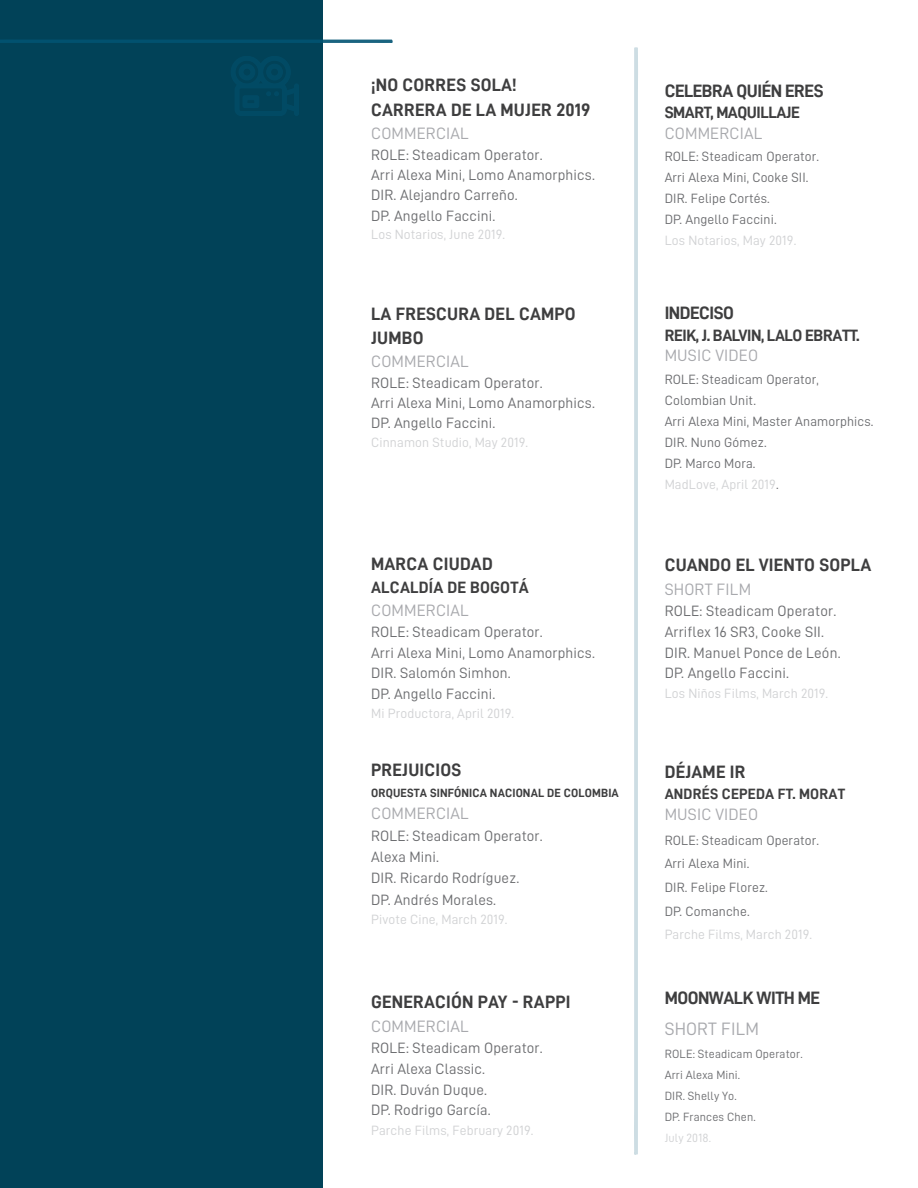
<style>
.page{position:relative;width:918px;height:1188px;background:#fff}
.page>*{position:absolute;margin:0;border:0;box-sizing:border-box;transform-origin:0 0}
.t1{font:18px/24.5px "D DIN Bold";letter-spacing:.01em;color:#3e3e3f}
.t2{font:18px "D DIN Bold";letter-spacing:-.025em;color:#3e3e3f}
.t3{font:18px "D DIN";letter-spacing:.01em;color:#a8a9ad}
.t4{font:16.5px "D DIN";letter-spacing:.01em;color:#a8a9ad}
.t5{font:16.5px "D DIN Bold";letter-spacing:-.025em;color:#3e3e3f}
.t6{font:16.5px "D DIN Bold";letter-spacing:.01em;color:#3e3e3f}
.t7{font:15px/20.9px "D DIN";letter-spacing:.01em;color:#6c6d70}
.t8{font:15px "D DIN Bold";letter-spacing:.01em;color:#3e3e3f}
.t9{font:13.5px/21px "D DIN";letter-spacing:.01em;color:#6c6d70}
.t10{font:13.5px "D DIN";letter-spacing:.01em;color:#d1d2d4}
.t11{font:12px/21px "D DIN";letter-spacing:.01em;color:#6c6d70}
.t12{font:12px "D DIN Bold";letter-spacing:.01em;color:#3e3e3f}
.t13{font:12px "D DIN";letter-spacing:.01em;color:#d1d2d4}
.s1{color:#d1d2d4}
</style>
<div class="page">
<div style="left:0;top:0;width:322px;height:1188px;background:#014258"></div>
<hr style="left:634px;top:47px;width:4px;height:1108px;background:#cddde3">
<svg style="left:231px;top:56px;width:68px;height:60px"></svg>
<svg style="left:0;top:40px;width:392px;height:3px"></svg>
<p class="t1" style="left:371px;top:73px;width:221px">¡NO CORRES SOLA!<br>CARRERA DE LA MUJER 2019</p>
<p class="t4" style="left:371px;top:124px;width:99px">COMMERCIAL</p>
<p class="t7" style="left:371px;top:144px;width:225px;line-height:20.2px">ROLE: Steadicam Operator.<br>Arri Alexa Mini, Lomo Anamorphics.<br>DIR. Alejandro Carreño.<br>DP. Angello Faccini.</p>
<p class="t10" style="left:371px;top:227px;width:136px">Los Notarios, June 2019.</p>
<p class="t1" style="left:371px;top:301px;width:206px">LA FRESCURA DEL CAMPO<br>JUMBO</p>
<p class="t4" style="left:371px;top:352px;width:99px">COMMERCIAL</p>
<p class="t7" style="left:371px;top:372px;width:225px;line-height:20.2px">ROLE: Steadicam Operator.<br>Arri Alexa Mini, Lomo Anamorphics.<br>DP. Angello Faccini.</p>
<p class="t10" style="left:371px;top:435px;width:159px">Cinnamon Studio, May 2019.</p>
<p class="t1" style="left:371px;top:551px;width:123px">MARCA CIUDAD</p>
<p class="t6" style="left:371px;top:579px;width:159px">ALCALDÍA DE BOGOTÁ</p>
<p class="t4" style="left:371px;top:601px;width:99px">COMMERCIAL</p>
<p class="t7" style="left:371px;top:621px;width:225px">ROLE: Steadicam Operator.<br>Arri Alexa Mini, Lomo Anamorphics.<br>DIR. Salomón Simhon.<br>DP. Angello Faccini.</p>
<p class="t10" style="left:371px;top:706px;width:145px">Mi Productora, April 2019.</p>
<p class="t1" style="left:371px;top:758px;width:92px">PREJUICIOS</p>
<p class="t12" style="left:371px;top:787px;width:249px">ORQUESTA SINFÓNICA NACIONAL DE COLOMBIA</p>
<p class="t4" style="left:371px;top:804px;width:99px">COMMERCIAL</p>
<p class="t7" style="left:371px;top:825px;width:173px;line-height:21.3px">ROLE: Steadicam Operator.<br>Alexa Mini.<br>DIR. Ricardo Rodríguez.<br>DP. Andrés Morales.</p>
<p class="t10" style="left:371px;top:912px;width:138px">Pivote Cine, March 2019.</p>
<p class="t1" style="left:371px;top:989px;width:201px">GENERACIÓN PAY - RAPPI</p>
<p class="t4" style="left:371px;top:1017px;width:99px">COMMERCIAL</p>
<p class="t7" style="left:371px;top:1037px;width:173px">ROLE: Steadicam Operator.<br>Arri Alexa Classic.<br>DIR. Duván Duque.<br>DP. Rodrigo García.</p>
<p class="t10" style="left:371px;top:1123px;width:164px">Parche Films, February 2019.</p>
<p class="t2" style="left:665px;top:81px;width:160px">CELEBRA QUIÉN ERES</p>
<p class="t5" style="left:665px;top:103px;width:137px">SMART, MAQUILLAJE</p>
<p class="t4" style="left:665px;top:124px;width:99px">COMMERCIAL</p>
<p class="t9" style="left:665px;top:145px;width:156px">ROLE: Steadicam Operator.<br>Arri Alexa Mini, Cooke SII.<br>DIR. Felipe Cortés.<br>DP. Angello Faccini.</p>
<p class="t10" style="left:665px;top:233px;width:133px">Los Notarios, May 2019.</p>
<p class="t2" style="left:665px;top:303px;width:71px">INDECISO</p>
<p class="t5" style="left:665px;top:326px;width:197px">REIK, J. BALVIN, LALO EBRATT.</p>
<p class="t4" style="left:665px;top:347px;width:95px">MUSIC VIDEO</p>
<p class="t9" style="left:665px;top:368px;width:210px">ROLE: Steadicam Operator,<br>Colombian Unit.<br>Arri Alexa Mini, Master Anamorphics.<br>DIR. Nuno Gómez.<br>DP. Marco Mora.<br><span class="s1">MadLove, April 2019</span>.</p>
<p class="t1" style="left:665px;top:552px;width:208px">CUANDO EL VIENTO SOPLA</p>
<p class="t4" style="left:665px;top:580px;width:88px">SHORT FILM</p>
<p class="t7" style="left:665px;top:600px;width:177px">ROLE: Steadicam Operator.<br>Arriflex 16 SR3, Cooke SII.<br>DIR. Manuel Ponce de León.<br>DP. Angello Faccini.</p>
<p class="t10" style="left:665px;top:686px;width:165px">Los Niños Films, March 2019.</p>
<p class="t1" style="left:665px;top:759px;width:82px">DÉJAME IR</p>
<p class="t8" style="left:665px;top:785px;width:182px">ANDRÉS CEPEDA FT. MORAT</p>
<p class="t4" style="left:665px;top:805px;width:95px">MUSIC VIDEO</p>
<p class="t9" style="left:665px;top:828px;width:156px;line-height:23.7px">ROLE: Steadicam Operator.<br>Arri Alexa Mini.<br>DIR. Felipe Florez.<br>DP. Comanche.</p>
<p class="t10" style="left:665px;top:927px;width:149px">Parche Films, March 2019.</p>
<p class="t2" style="left:665px;top:988px;width:157px">MOONWALK WITH ME</p>
<p class="t3" style="left:665px;top:1019px;width:96px">SHORT FILM</p>
<p class="t11" style="left:665px;top:1043px;width:140px">ROLE: Steadicam Operator.<br>Arri Alexa Mini.<br>DIR. Shelly Yo.<br>DP. Frances Chen.</p>
<p class="t13" style="left:665px;top:1131px;width:48px">July 2018.</p>
</div>
